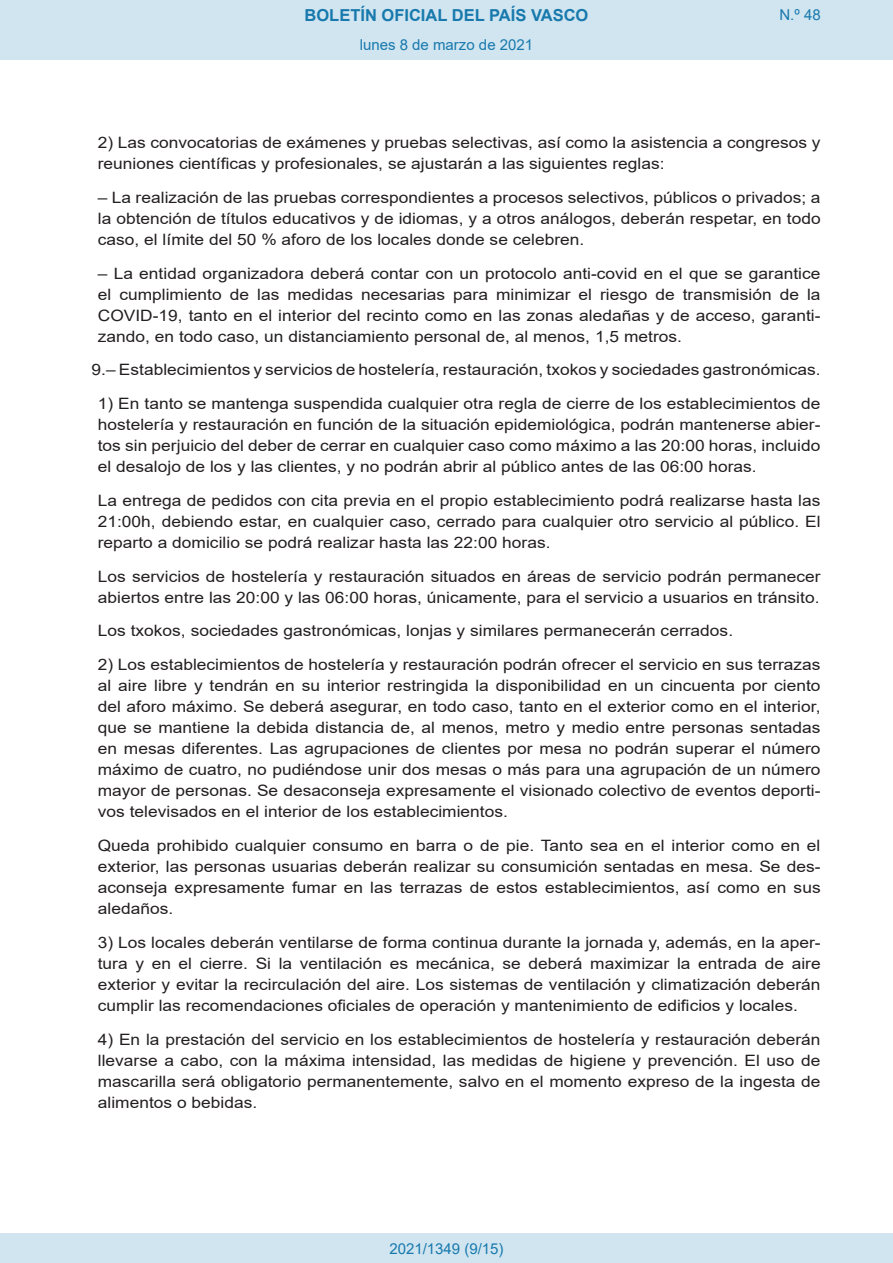
<style>
.page{position:relative;width:893px;height:1263px;background:#fff}
.page>*{position:absolute;margin:0;border:0;box-sizing:border-box;transform-origin:0 0}
.t1{font:700 16.5px "Arial";color:#1879ad}
.BOPVDetalle1{font:15.6px/21px "Arial";color:#231f20;text-align:justify;scale:1.11 1}
.BOPVDetalle{font:15.6px "Arial";color:#231f20;scale:1.11 1}
.Paginacion_Centro{font:15px "Arial";color:#1879ad}
</style>
<div class="page">
<div style="left:0;top:0;width:893px;height:60px;background:#d0e5f0"></div>
<div style="left:0;top:1233px;width:893px;height:30px;background:#d0e5f0"></div>
<p class="t1" style="left:305px;top:3px;width:285px">BOLETÍN OFICIAL DEL PAÍS VASCO</p>
<p class="Paginacion_Centro" style="left:360px;top:35px;width:175px">lunes 8 de marzo de 2021</p>
<p class="Paginacion_Centro" style="left:779px;top:5px;width:43px">N.º 48</p>
<p class="BOPVDetalle1" style="left:98px;top:132px;width:653px">2) Las convocatorias de exámenes y pruebas selectivas, así como la asistencia a congresos y reuniones científicas y profesionales, se ajustarán a las siguientes reglas:</p>
<p class="BOPVDetalle1" style="left:98px;top:187px;width:653px">– La realización de las pruebas correspondientes a procesos selectivos, públicos o privados; a la obtención de títulos educativos y de idiomas, y a otros análogos, deberán respetar, en todo caso, el límite del 50 % aforo de los locales donde se celebren.</p>
<p class="BOPVDetalle1" style="left:98px;top:263px;width:653px">– La entidad organizadora deberá contar con un protocolo anti-covid en el que se garantice el cumplimiento de las medidas necesarias para minimizar el riesgo de transmisión de la COVID-19, tanto en el interior del recinto como en las zonas aledañas y de acceso, garanti&shy;zando, en todo caso, un distanciamiento personal de, al menos, 1,5 metros.</p>
<p class="BOPVDetalle" style="left:92px;top:359px;width:658px">9.– Establecimientos y servicios de hostelería, restauración, txokos y sociedades gastronómicas.</p>
<p class="BOPVDetalle1" style="left:98px;top:393px;width:653px">1) En tanto se mantenga suspendida cualquier otra regla de cierre de los establecimientos de hostelería y restauración en función de la situación epidemiológica, podrán mantenerse abier&shy;tos sin perjuicio del deber de cerrar en cualquier caso como máximo a las 20:00 horas, incluido el desalojo de los y las clientes, y no podrán abrir al público antes de las 06:00 horas.</p>
<p class="BOPVDetalle1" style="left:98px;top:490px;width:653px">La entrega de pedidos con cita previa en el propio establecimiento podrá realizarse hasta las 21:00h, debiendo estar, en cualquier caso, cerrado para cualquier otro servicio al público. El reparto a domicilio se podrá realizar hasta las 22:00 horas.</p>
<p class="BOPVDetalle1" style="left:98px;top:566px;width:653px">Los servicios de hostelería y restauración situados en áreas de servicio podrán permanecer abiertos entre las 20:00 y las 06:00 horas, únicamente, para el servicio a usuarios en tránsito.</p>
<p class="BOPVDetalle1" style="left:98px;top:620px;width:574px">Los txokos, sociedades gastronómicas, lonjas y similares permanecerán cerrados.</p>
<p class="BOPVDetalle1" style="left:98px;top:654px;width:653px">2) Los establecimientos de hostelería y restauración podrán ofrecer el servicio en sus terrazas al aire libre y tendrán en su interior restringida la disponibilidad en un cincuenta por ciento del aforo máximo. Se deberá asegurar, en todo caso, tanto en el exterior como en el interior, que se mantiene la debida distancia de, al menos, metro y medio entre personas sentadas en mesas diferentes. Las agrupaciones de clientes por mesa no podrán superar el número máximo de cuatro, no pudiéndose unir dos mesas o más para una agrupación de un número mayor de personas. Se desaconseja expresamente el visionado colectivo de eventos deporti&shy;vos televisados en el interior de los establecimientos.</p>
<p class="BOPVDetalle1" style="left:98px;top:835px;width:653px">Queda prohibido cualquier consumo en barra o de pie. Tanto sea en el interior como en el exterior, las personas usuarias deberán realizar su consumición sentadas en mesa. Se des&shy;aconseja expresamente fumar en las terrazas de estos establecimientos, así como en sus aledaños.</p>
<p class="BOPVDetalle1" style="left:98px;top:932px;width:653px">3) Los locales deberán ventilarse de forma continua durante la jornada y, además, en la aper&shy;tura y en el cierre. Si la ventilación es mecánica, se deberá maximizar la entrada de aire exterior y evitar la recirculación del aire. Los sistemas de ventilación y climatización deberán cumplir las recomendaciones oficiales de operación y mantenimiento de edificios y locales.</p>
<p class="BOPVDetalle1" style="left:98px;top:1028px;width:653px">4) En la prestación del servicio en los establecimientos de hostelería y restauración deberán llevarse a cabo, con la máxima intensidad, las medidas de higiene y prevención. El uso de mascarilla será obligatorio permanentemente, salvo en el momento expreso de la ingesta de alimentos o bebidas.</p>
<p class="Paginacion_Centro" style="left:389px;top:1238px;width:116px">2021/1349 (9/15)</p>
</div>
